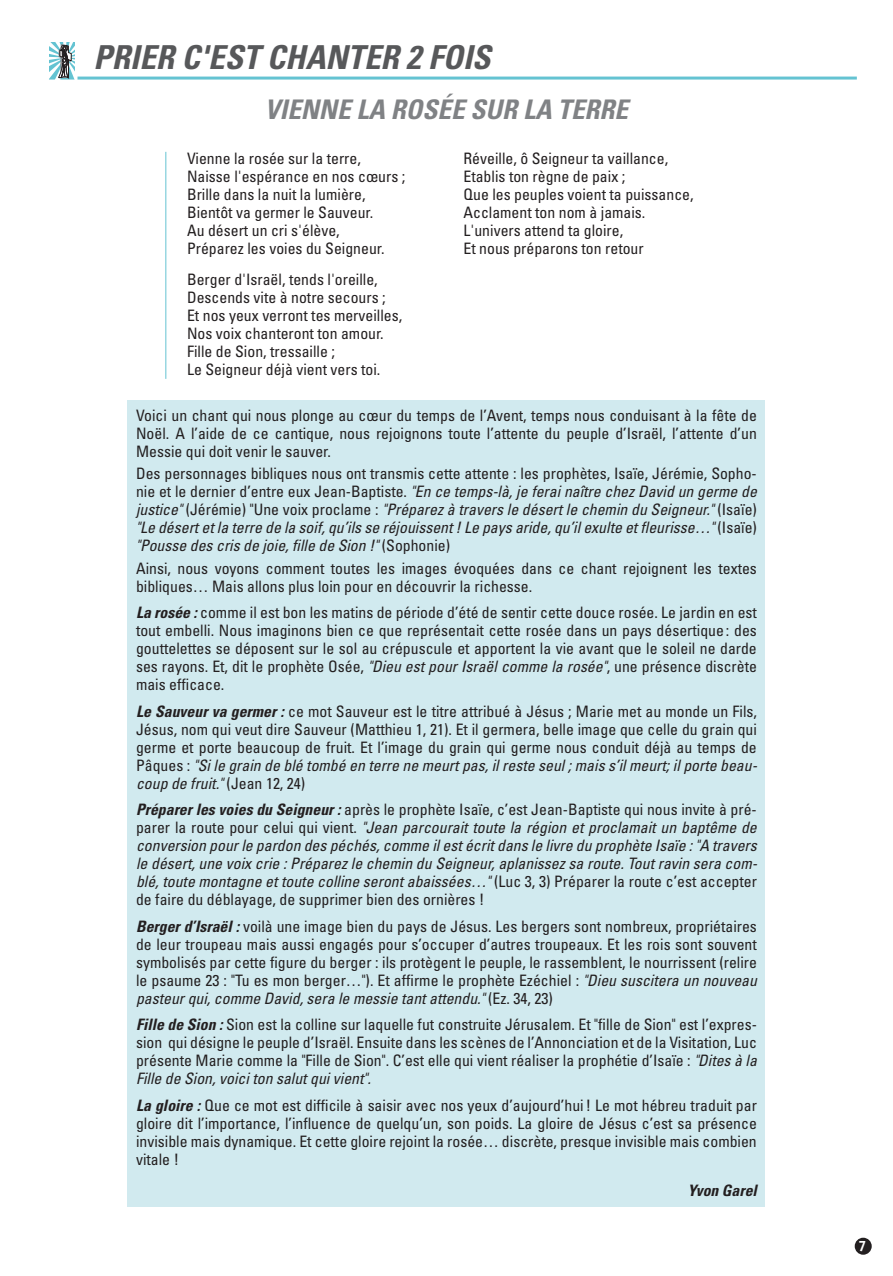
<style>
.page{position:relative;width:893px;height:1276px;background:#fff}
.page>*{position:absolute;margin:0;border:0;box-sizing:border-box;transform-origin:0 0}
.t1{font:italic 700 condensed 33px "Univers";color:#57585a}
.t2{font:italic 700 condensed 27px "Univers";color:#808285}
.t3{font:condensed 15.75px/18px "Univers";color:#231f20;text-align:justify}
.t4{font:italic condensed 15.75px/18px "Univers";color:#231f20;text-align:justify}
.t5{font:italic 700 condensed 15.75px "Univers";color:#231f20}
.t6{font:700 15px "Officina Sans";color:#fff}
.s1{font-style:normal}
.s2{font-weight:700;font-style:italic}
.s3{font-style:italic}
.s4{font-weight:700}
</style>
<div class="page">
<div style="left:855px;top:1237px;width:17px;height:17px;background:#231f20;border-radius:50%"></div>
<div style="left:128px;top:400px;width:637px;height:806px;background:#d1eaef"></div>
<hr style="left:165px;top:152px;width:1px;height:227px;background:#64c3d2">
<hr style="left:49px;top:77px;width:808px;height:3px;background:#64c3d2">
<svg style="left:49px;top:42px;width:29px;height:38px"></svg>
<h1 class="t1" style="left:94px;top:37px;width:398px">PRIER C'EST CHANTER 2 FOIS</h1>
<h2 class="t2" style="left:265px;top:93px;width:365px">VIENNE LA ROSÉE SUR LA TERRE</h2>
<p class="t3" style="left:187px;top:150px;width:220px;text-align:left">Vienne la rosée sur la terre,<br>Naisse l'espérance en nos cœurs ;<br>Brille dans la nuit la lumière,<br>Bientôt va germer le Sauveur.<br>Au désert un cri s'élève,<br>Préparez les voies du Seigneur.</p>
<p class="t3" style="left:187px;top:270px;width:217px;text-align:left">Berger d'Israël, tends l'oreille,<br>Descends vite à notre secours ;<br>Et nos yeux verront tes merveilles,<br>Nos voix chanteront ton amour.<br>Fille de Sion, tressaille ;<br>Le Seigneur déjà vient vers toi.</p>
<p class="t3" style="left:463px;top:150px;width:232px;text-align:left">Réveille, ô Seigneur ta vaillance,<br>Etablis ton règne de paix ;<br>Que les peuples voient ta puissance,<br>Acclament ton nom à jamais.<br>L'univers attend ta gloire,<br>Et nous préparons ton retour</p>
<p class="t3" style="left:136px;top:406px;width:622px">Voici un chant qui nous plonge au cœur du temps de l’Avent, temps nous conduisant à la fête de Noël. A l’aide de ce cantique, nous rejoignons toute l’attente du peuple d’Israël, l’attente d’un Messie qui doit venir le sauver.</p>
<p class="t4" style="left:136px;top:464px;width:622px"><span class="s1">Des personnages bibliques nous ont transmis cette attente : les prophètes, Isaïe, Jérémie, Sopho&shy;nie et le dernier d’entre eux Jean-Baptiste.</span> "En ce temps-là, je ferai naître chez David un germe de justice" <span class="s1">(Jérémie) "Une voix proclame :</span> "Préparez à travers le désert le chemin du Seigneur." <span class="s1">(Isaïe) </span>"Le désert et la terre de la soif, qu’ils se réjouissent ! Le pays aride, qu’il exulte et fleurisse…" <span class="s1">(Isaïe) </span>"Pousse des cris de joie, fille de Sion !" <span class="s1">(Sophonie)</span></p>
<p class="t3" style="left:136px;top:559px;width:622px">Ainsi, nous voyons comment toutes les images évoquées dans ce chant rejoignent les textes bibliques… Mais allons plus loin pour en découvrir la richesse.</p>
<p class="t3" style="left:136px;top:603px;width:622px"><span class="s2">La rosée :</span> comme il est bon les matins de période d’été de sentir cette douce rosée. Le jardin en est tout embelli. Nous imaginons bien ce que représentait cette rosée dans un pays désertique: des gouttelettes se déposent sur le sol au crépuscule et apportent la vie avant que le soleil ne darde ses rayons. Et, dit le prophète Osée, <span class="s3">"Dieu est pour Israël comme la rosée"</span>, une présence discrète mais efficace.</p>
<p class="t3" style="left:136px;top:702px;width:622px"><span class="s2">Le Sauveur va germer :</span> ce mot Sauveur est le titre attribué à Jésus ; Marie met au monde un Fils, Jésus, nom qui veut dire Sauveur (Matthieu 1, 21). Et il germera, belle image que celle du grain qui germe et porte beaucoup de fruit. Et l’image du grain qui germe nous conduit déjà au temps de Pâques : <span class="s3">"Si le grain de blé tombé en terre ne meurt pas, il reste seul ; mais s’il meurt; il porte beau&shy;coup de fruit."</span> (Jean 12, 24)</p>
<p class="t4" style="left:136px;top:800px;width:623px"><span class="s4">Préparer les voies du Seigneur :</span> <span class="s1">après le prophète Isaïe, c’est Jean-Baptiste qui nous invite à pré&shy;parer la route pour celui qui vient.</span> "Jean parcourait toute la région et proclamait un baptême de conversion pour le pardon des péchés, comme il est écrit dans le livre du prophète Isaïe : "A travers le désert, une voix crie : Préparez le chemin du Seigneur, aplanissez sa route. Tout ravin sera com&shy;blé, toute montagne et toute colline seront abaissées…" <span class="s1">(Luc 3, 3) Préparer la route c’est accepter de faire du déblayage, de supprimer bien des ornières !</span></p>
<p class="t3" style="left:136px;top:917px;width:622px"><span class="s2">Berger d’Israël :</span> voilà une image bien du pays de Jésus. Les bergers sont nombreux, propriétaires de leur troupeau mais aussi engagés pour s’occuper d’autres troupeaux. Et les rois sont souvent symbolisés par cette figure du berger : ils protègent le peuple, le rassemblent, le nourrissent (relire le psaume 23 : "Tu es mon berger…"). Et affirme le prophète Ezéchiel : <span class="s3">"Dieu suscitera un nouveau pasteur qui, comme David, sera le messie tant attendu."</span> (Ez. 34, 23)</p>
<p class="t3" style="left:136px;top:1015px;width:622px"><span class="s2">Fille de Sion :</span> Sion est la colline sur laquelle fut construite Jérusalem. Et "fille de Sion" est l’expres&shy;sion qui désigne le peuple d’Israël. Ensuite dans les scènes de l’Annonciation et de la Visitation, Luc présente Marie comme la "Fille de Sion". C’est elle qui vient réaliser la prophétie d’Isaïe : <span class="s3">"Dites à la Fille de Sion, voici ton salut qui vient".</span></p>
<p class="t3" style="left:136px;top:1096px;width:622px"><span class="s2">La gloire :</span> Que ce mot est difficile à saisir avec nos yeux d’aujourd’hui! Le mot hébreu traduit par gloire dit l’importance, l’influence de quelqu’un, son poids. La gloire de Jésus c’est sa présence invisible mais dynamique. Et cette gloire rejoint la rosée… discrète, presque invisible mais combien vitale !</p>
<p class="t5" style="left:688px;top:1180px;width:71px">Yvon Garel</p>
<p class="t6" style="left:858px;top:1236px;width:10px">7</p>
</div>
